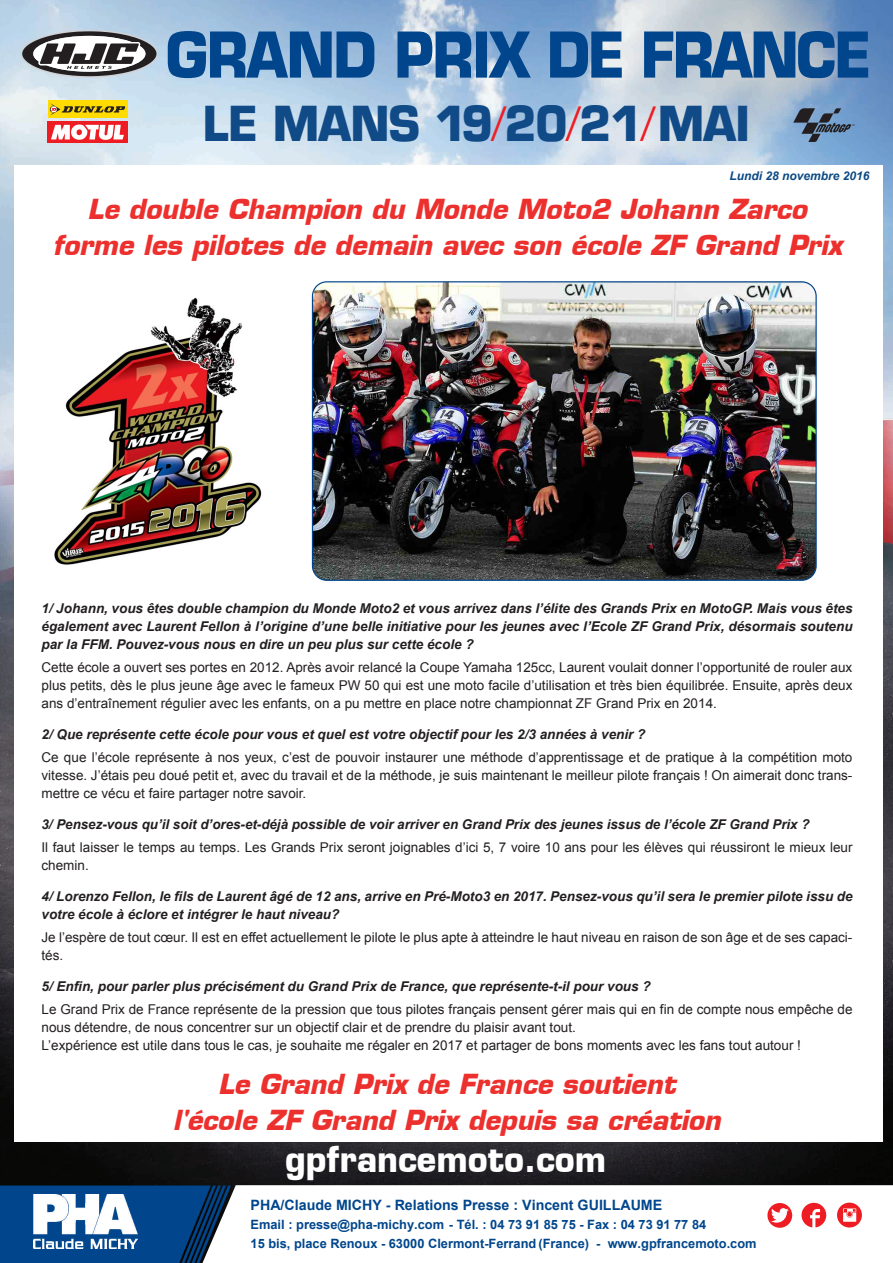
<style>
.page{position:relative;width:893px;height:1263px;background:#fff}
.page>*{position:absolute;margin:0;border:0;box-sizing:border-box;transform-origin:0 0}
.t1{font:700 61.5px "Eurostile";letter-spacing:-.02em;color:#01468c;scale:.9 1}
.t2{font:700 46.95px "Eurostile";letter-spacing:-.02em;color:#104a87;scale:.95 1}
.t3{font:700 34.95px "Eurostile";color:#fff;scale:.96 1}
.t4{font:italic 700 27px/36px "Eurostile";color:#ec302d;text-align:center}
.t5{font:700 14.25px "Arial";color:#01468c}
.t6{font:13.5px/18px "Arial";color:#231f20}
.t7{font:italic 700 13.5px/18px "Arial";color:#231f20;text-align:justify}
.t8{font:700 12.9px "Arial";color:#01468c}
.t9{font:italic 700 12px "Arial";color:#0b4a84}
.s1{font-weight:400;font-stretch:condensed;color:#ee1d23}
</style>
<div class="page">
<img style="left:0;top:0;width:893px;height:1185px">
<div style="left:14px;top:165px;width:868px;height:976px;background:#fff"></div>
<svg style="left:231px;top:1185px;width:662px;height:43px"></svg>
<svg style="left:0;top:1185px;width:231px;height:78px"></svg>
<img style="left:34px;top:1194px;width:103px;height:55px">
<svg style="left:801px;top:1203px;width:25px;height:24px"></svg>
<svg style="left:767px;top:1203px;width:25px;height:25px"></svg>
<svg style="left:837px;top:1202px;width:25px;height:25px"></svg>
<svg style="left:21px;top:30px;width:137px;height:48px"></svg>
<svg style="left:793px;top:108px;width:62px;height:34px"></svg>
<div style="left:48px;top:121px;width:80px;height:22px;background:#ee1d23"></div>
<svg style="left:51px;top:124px;width:73px;height:16px"></svg>
<div style="left:48px;top:100px;width:80px;height:18px;background:#ffdc01"></div>
<svg style="left:50px;top:103px;width:75px;height:13px"></svg>
<img style="left:312px;top:283px;width:503px;height:297px">
<div style="left:312px;top:281px;width:505px;height:300px;border:1px solid #01468c;border-radius:14px"></div>
<img style="left:54px;top:297px;width:208px;height:268px">
<h1 class="t1" style="left:166px;top:17px;width:786px">GRAND PRIX DE FRANCE</h1>
<h2 class="t2" style="left:203px;top:94px;width:577px">LE MANS 19<span class="s1">/</span>20<span class="s1">/</span>21<span class="s1">/</span>MAI</h2>
<p class="t9" style="left:729px;top:167px;width:142px">Lundi 28 novembre 2016</p>
<h3 class="t4" style="left:52px;top:191px;width:791px">Le double Champion du Monde Moto2 Johann Zarco forme les pilotes de demain avec son école ZF Grand Prix</h3>
<p class="t7" style="left:41px;top:600px;width:813px">1/ Johann, vous êtes double champion du Monde Moto2 et vous arrivez dans l’élite des Grands Prix en MotoGP. Mais vous êtes également avec Laurent Fellon à l’origine d’une belle initiative pour les jeunes avec l’Ecole ZF Grand Prix, désormais soutenu par la FFM. Pouvez-vous nous en dire un peu plus sur cette école ?</p>
<p class="t6" style="left:41px;top:658px;width:812px;text-align:justify">Cette école a ouvert ses portes en 2012. Après avoir relancé la Coupe Yamaha 125cc, Laurent voulait donner l’opportunité de rouler aux plus petits, dès le plus jeune âge avec le fameux PW 50 qui est une moto facile d’utilisation et très bien équilibrée. Ensuite, après deux ans d’entraînement régulier avec les enfants, on a pu mettre en place notre championnat ZF Grand Prix en 2014.</p>
<p class="t7" style="left:41px;top:726px;width:605px">2/ Que représente cette école pour vous et quel est votre objectif pour les 2/3 années à venir ?</p>
<p class="t6" style="left:41px;top:748px;width:812px;text-align:justify">Ce que l’école représente à nos yeux, c’est de pouvoir instaurer une méthode d’apprentissage et de pratique à la compétition moto vitesse. J’étais peu doué petit et, avec du travail et de la méthode, je suis maintenant le meilleur pilote français ! On aimerait donc trans&shy;mettre ce vécu et faire partager notre savoir.</p>
<p class="t7" style="left:41px;top:816px;width:770px">3/ Pensez-vous qu’il soit d’ores-et-déjà possible de voir arriver en Grand Prix des jeunes issus de l’école ZF Grand Prix ?</p>
<p class="t6" style="left:41px;top:838px;width:812px">Il faut laisser le temps au temps. Les Grands Prix seront joignables d’ici 5, 7 voire 10 ans pour les élèves qui réussiront le mieux leur chemin.</p>
<p class="t7" style="left:41px;top:888px;width:813px">4/ Lorenzo Fellon, le fils de Laurent âgé de 12 ans, arrive en Pré-Moto3 en 2017. Pensez-vous qu’il sera le premier pilote issu de votre école à éclore et intégrer le haut niveau?</p>
<p class="t6" style="left:41px;top:928px;width:812px">Je l’espère de tout cœur. Il est en effet actuellement le pilote le plus apte à atteindre le haut niveau en raison de son âge et de ses capaci&shy;tés.</p>
<p class="t7" style="left:41px;top:978px;width:611px">5/ Enfin, pour parler plus précisément du Grand Prix de France, que représente-t-il pour vous ?</p>
<p class="t6" style="left:41px;top:1000px;width:812px">Le Grand Prix de France représente de la pression que tous pilotes français pensent gérer mais qui en fin de compte nous empêche de nous détendre, de nous concentrer sur un objectif clair et de prendre du plaisir avant tout.<br>L’expérience est utile dans tous le cas, je souhaite me régaler en 2017 et partager de bons moments avec les fans tout autour !</p>
<h3 class="t4" style="left:173px;top:1066px;width:549px">Le Grand Prix de France soutient l'école ZF Grand Prix depuis sa création</h3>
<h3 class="t3" style="left:285px;top:1137px;width:336px">gpfrancemoto.com</h3>
<p class="t5" style="left:251px;top:1195px;width:413px">PHA/Claude MICHY - Relations Presse : Vincent GUILLAUME</p>
<p class="t8" style="left:251px;top:1216px;width:457px">Email : presse@pha-michy.com - Tél. : 04 73 91 85 75 - Fax : 04 73 91 77 84</p>
<p class="t8" style="left:251px;top:1235px;width:508px">15 bis, place Renoux - 63000 Clermont-Ferrand (France) - www.gpfrancemoto.com</p>
</div>
